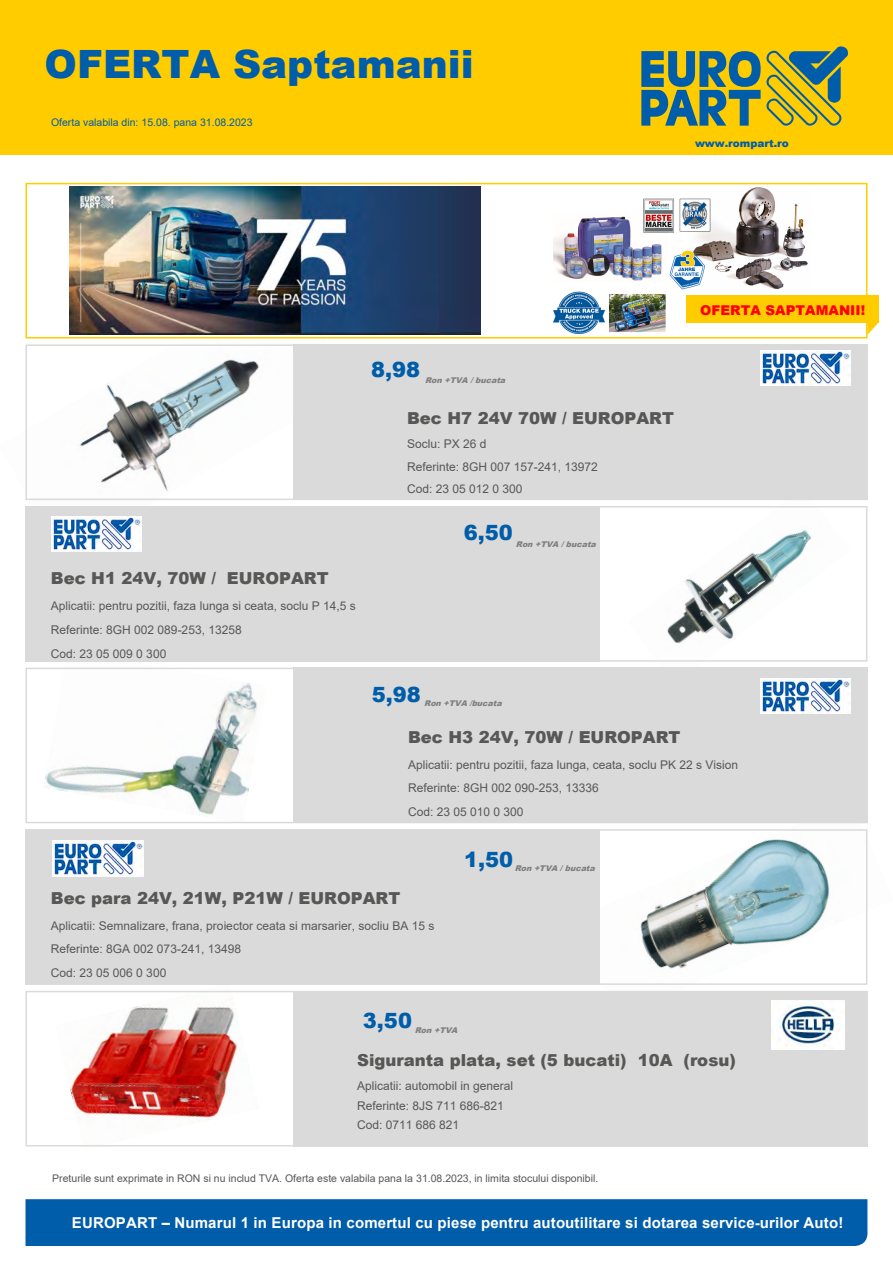
<style>
.page{position:relative;width:893px;height:1263px;background:#fff}
.page>*{position:absolute;margin:0;border:0;box-sizing:border-box;transform-origin:0 0}
.t1{font:900 39px "Arial";color:#005da9}
.t2{font:900 21px "Arial";color:#005da9}
.t3{font:900 16.5px "Arial";color:#575756}
.t4{font:700 15px "Arial";letter-spacing:.01em;color:#fff}
.t5{font:900 13.5px "Arial";color:#f00}
.t6{font:12px/23.7px "Arial";color:#575756}
.t7{font:10.5px "Arial";color:#575756}
.t8{font:10.5px "Arial";color:#005da9}
.t9{font:900 10.5px "Arial";color:#005da9}
.t10{font:italic 900 7.95px "Arial";color:#808080}
.s1{font-style:inherit}
</style>
<div class="page">
<img style="left:553px;top:187px;width:255px;height:146px">
<img style="left:56px;top:990px;width:202px;height:157px">
<img style="left:576px;top:803px;width:292px;height:212px">
<img style="left:44px;top:667px;width:222px;height:148px">
<img style="left:629px;top:530px;width:221px;height:138px">
<img style="left:25px;top:279px;width:326px;height:275px">
<div style="left:26px;top:183px;width:841px;height:155px;border:2px solid #fc0"></div>
<div style="left:679px;top:293px;width:209px;height:43px;background:#000;opacity:.65"></div>
<div style="left:686px;top:295px;width:192px;height:27px;background:#fc0"></div>
<div style="left:293px;top:344px;width:574px;height:156px;background:#dadada"></div>
<div style="left:293px;top:668px;width:574px;height:155px;background:#dadada"></div>
<div style="left:293px;top:991px;width:574px;height:155px;background:#dadada"></div>
<div style="left:26px;top:344px;width:841px;height:156px;border:2px solid #dadada"></div>
<div style="left:26px;top:829px;width:574px;height:156px;background:#dadada"></div>
<div style="left:26px;top:829px;width:841px;height:156px;border:2px solid #dadada"></div>
<div style="left:26px;top:668px;width:841px;height:155px;border:2px solid #dadada"></div>
<div style="left:26px;top:991px;width:841px;height:155px;border:2px solid #dadada"></div>
<div style="left:26px;top:506px;width:574px;height:156px;background:#dadada"></div>
<div style="left:0;top:0;width:893px;height:155px;background:#fc0"></div>
<div style="left:26px;top:1199px;width:841px;height:47px;background:#005da9"></div>
<svg style="left:641px;top:46px;width:207px;height:80px"></svg>
<img style="left:70px;top:187px;width:411px;height:148px">
<img style="left:760px;top:351px;width:91px;height:35px">
<img style="left:760px;top:679px;width:91px;height:35px">
<img style="left:51px;top:516px;width:91px;height:35px">
<img style="left:52px;top:841px;width:91px;height:35px">
<img style="left:771px;top:1000px;width:74px;height:50px">
<h1 class="t1" style="left:45px;top:35px;width:431px">OFERTA Saptamanii</h1>
<p class="t8" style="left:51px;top:115px;width:203px">Oferta valabila din: 15.08. pana 31.08.2023</p>
<p class="t9" style="left:695px;top:136px;width:95px">www.rompart.ro</p>
<h3 class="t3" style="left:51px;top:566px;width:279px">Bec H1 24V, 70W / EUROPART</h3>
<p class="t6" style="left:51px;top:594px;width:306px">Aplicatii: pentru pozitii, faza lunga si ceata, soclu P 14,5 s<br>Referinte: 8GH 002 089-253, 13258<br>Cod: 23 05 009 0 300</p>
<h2 class="t2" style="left:371px;top:354px;width:51px">8,98</h2>
<p class="t10" style="left:425px;top:374px;width:84px">Ron+TVA /bucata</p>
<h3 class="t3" style="left:407px;top:406px;width:268px">Bec H7 24V 70W / EUROPART</h3>
<p class="t6" style="left:407px;top:433px;width:192px;line-height:22.5px">Soclu: PX 26 d<br>Referinte: 8GH 007 157-241, 13972<br>Cod: 23 05 012 0 300</p>
<h2 class="t2" style="left:464px;top:517px;width:51px">6,50</h2>
<p class="t10" style="left:516px;top:538px;width:84px">Ron+TVA /bucata</p>
<h2 class="t2" style="left:372px;top:680px;width:51px">5,98</h2>
<p class="t10" style="left:424px;top:697px;width:82px">Ron+TVA /bucata</p>
<p class="t5" style="left:700px;top:301px;width:166px">OFERTA SAPTAMANII!</p>
<h3 class="t3" style="left:408px;top:725px;width:274px">Bec H3 24V, 70W / EUROPART</h3>
<p class="t6" style="left:408px;top:752px;width:332px">Aplicatii: pentru pozitii, faza lunga, ceata, soclu PK 22 s Vision<br>Referinte: 8GH 002 090-253, 13336<br>Cod: 23 05 010 0 300</p>
<h3 class="t3" style="left:51px;top:886px;width:351px">Bec para 24V, 21W, P21W / EUROPART</h3>
<p class="t6" style="left:51px;top:913px;width:385px">Aplicatii: Semnalizare, frana, proiector ceata si marsarier, socliu BA 15 s<br>Referinte: 8GA 002 073-241, 13498<br>Cod: 23 05 006 0 300</p>
<h2 class="t2" style="left:464px;top:844px;width:51px">1,50</h2>
<p class="t10" style="left:515px;top:863px;width:84px">Ron+TVA /bucata</p>
<h2 class="t2" style="left:363px;top:1005px;width:51px">3,50</h2>
<p class="t10" style="left:415px;top:1024px;width:47px">Ron+TVA</p>
<h3 class="t3" style="left:357px;top:1048px;width:380px">Siguranta plata, set (5 bucati) 10A (rosu)</h3>
<p class="t6" style="left:357px;top:1076px;width:158px;line-height:19.5px">Aplicatii: automobil in general<br>Referinte: 8JS 711 686-821<br>Cod: 0711 686 821</p>
<p class="t7" style="left:52px;top:1171px;width:547px">Preturile sunt exprimate in RON si nu includ TVA. Oferta este valabila pana la 31.08.202<span class="s1">3</span>, in limita stocului disponibil.</p>
<p class="t4" style="left:72px;top:1212px;width:773px">EUROPART – Numarul 1 in Europa in comertul cu piese pentru autoutilitare si dotarea service-urilor Auto!</p>
</div>
